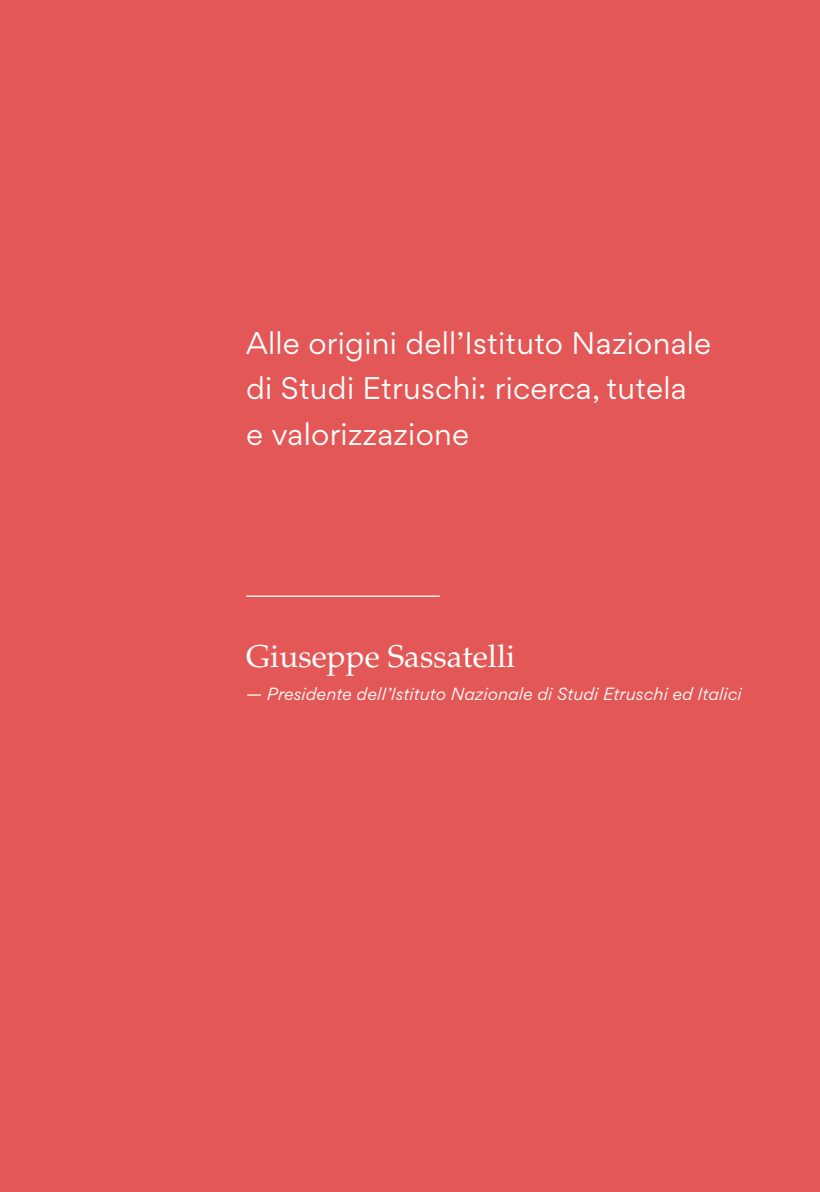
<style>
.page{position:relative;width:820px;height:1192px;background:#fff}
.page>*{position:absolute;margin:0;border:0;box-sizing:border-box;transform-origin:0 0}
.t1{font:31.5px "Palatino LT Std";color:#fff}
.t2{font:28px/45.5px "Gordita";letter-spacing:.01em;color:#fff}
.t3{font:italic 15.75px "Gordita";letter-spacing:.01em;color:#fff}
.s1{font-style:normal}
</style>
<div class="page">
<div style="left:0;top:0;width:819px;height:1191px;background:#e35857"></div>
<hr style="left:246px;top:595px;width:193px;height:1px;background:#fff">
<p class="t2" style="left:246px;top:319px;width:466px">Alle origini dell’Istituto Nazionale di Studi Etruschi: ricerca, tutela<br>e valorizzazione</p>
<p class="t1" style="left:246px;top:637px;width:271px">Giuseppe Sassatelli</p>
<p class="t3" style="left:246px;top:682px;width:497px"><span class="s1">—</span> Presidente delI’Istituto Nazionale di Studi Etruschi ed Italici</p>
</div>
